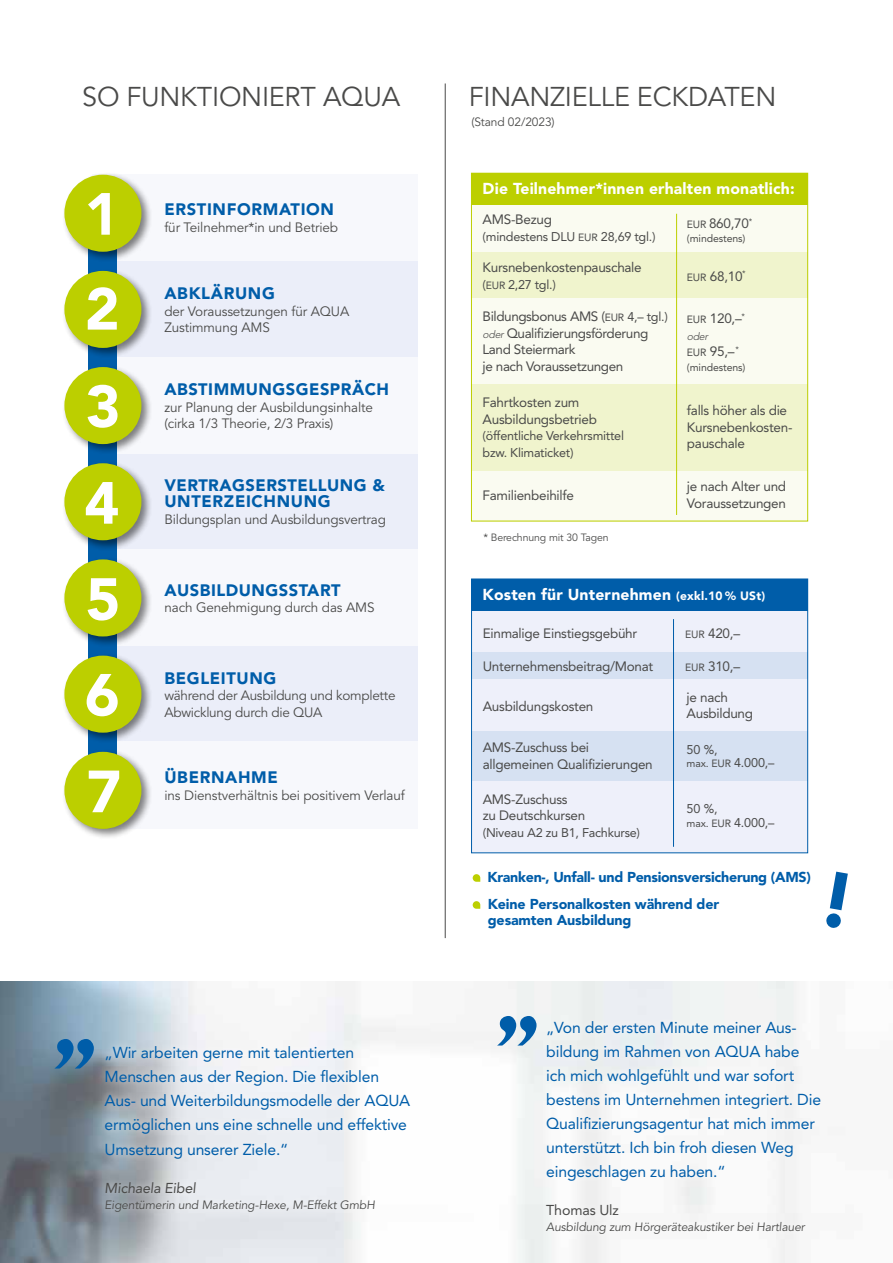
<style>
.page{position:relative;width:893px;height:1263px;background:#fff}
.page>*{position:absolute;margin:0;border:0;box-sizing:border-box;transform-origin:0 0}
.t1{font:900 58.8px/96.6px "Avenir LT Std";color:#fff}
.t2{font:27px "Avenir LT Std";letter-spacing:-.01em;color:#4a4a49}
.t3{font:900 16.5px/16.5px "Avenir LT Std";letter-spacing:.04em;color:#005da9}
.t4{font:15.75px/24px "Avenir LT Std";letter-spacing:-.01em;color:#005da9}
.t5{font:900 15.75px "Avenir LT Std";letter-spacing:.01em;color:#fff}
.t6{font:900 14.25px/27px "Avenir LT Std";letter-spacing:-.01em;color:#005da9}
.t7{font:14.25px "Avenir LT Std";letter-spacing:-.01em;color:#4a4a49}
.t8{font:13.5px/16.5px "Avenir LT Std";letter-spacing:-.02em;color:#4a4a49}
.t9{font:13.5px/16.5px "Avenir LT Std";letter-spacing:-.01em;color:#4a4a49}
.t10{font:12.6px/16.5px "Avenir LT Std";letter-spacing:-.02em;color:#4a4a49}
.t11{font:12px "Avenir LT Std";letter-spacing:-.01em;color:#4a4a49}
.t12{font:10.5px "Avenir LT Std";letter-spacing:-.01em;color:#4a4a49}
.t13{font:10.5px "Avenir LT Std";letter-spacing:-.01em;color:#4a4a49}
.t14{font:italic 300 10.5px "Avenir LT Std";color:#4a4a49}
.s1{font-size:10.5px}
.s2{font-size:12.6px}
.s3{font-weight:300;font-style:italic;font-size:10.5px}
.s4{font-size:12px}
</style>
<div class="page">
<div style="left:471px;top:204px;width:336px;height:317px;background:#fafbf1"></div>
<img style="left:0;top:981px;width:797px;height:282px">
<div style="left:97px;top:1038px;width:322px;height:182px;background:#fff;opacity:.75"></div>
<div style="left:538px;top:1013px;width:291px;height:229px;background:#f7f7f7"></div>
<hr style="left:445px;top:83px;width:1px;height:855px;background:#4a4a49">
<div style="left:471px;top:173px;width:337px;height:31px;background:#bccf00"></div>
<div style="left:471px;top:252px;width:337px;height:46px;background:#f0f4cd"></div>
<div style="left:471px;top:385px;width:337px;height:86px;background:#f0f4cd"></div>
<hr style="left:676px;top:214px;width:1px;height:301px;background:#bccf00">
<svg style="left:473px;top:874px;width:7px;height:8px"></svg>
<svg style="left:473px;top:901px;width:7px;height:8px"></svg>
<div style="left:93px;top:261px;width:325px;height:96px;background:#ebeef9"></div>
<div style="left:93px;top:453px;width:325px;height:96px;background:#ebeef9"></div>
<div style="left:93px;top:645px;width:325px;height:96px;background:#ebeef9"></div>
<div style="left:93px;top:357px;width:325px;height:96px;background:#f7f8fc"></div>
<div style="left:93px;top:175px;width:325px;height:86px;background:#f7f8fc"></div>
<div style="left:93px;top:549px;width:325px;height:96px;background:#f7f8fc"></div>
<div style="left:93px;top:741px;width:325px;height:88px;background:#f7f8fc"></div>
<div style="left:89px;top:245px;width:28px;height:575px;background:#005da9"></div>
<div style="left:62px;top:172px;width:91px;height:91px;background:#000;opacity:.5"></div>
<div style="left:69px;top:179px;width:68px;height:68px;background:#bccf00;border-radius:50%"></div>
<div style="left:64px;top:175px;width:77px;height:77px;border:9px solid #bccf00;border-radius:50%"></div>
<div style="left:62px;top:364px;width:91px;height:91px;background:#000;opacity:.5"></div>
<div style="left:69px;top:372px;width:68px;height:67px;background:#bccf00;border-radius:50%"></div>
<div style="left:64px;top:367px;width:77px;height:77px;border:9px solid #bccf00;border-radius:50%"></div>
<div style="left:62px;top:557px;width:91px;height:91px;background:#000;opacity:.5"></div>
<div style="left:69px;top:564px;width:68px;height:68px;background:#bccf00;border-radius:50%"></div>
<div style="left:64px;top:559px;width:77px;height:77px;border:9px solid #bccf00;border-radius:50%"></div>
<div style="left:62px;top:268px;width:91px;height:91px;background:#000;opacity:.5"></div>
<div style="left:69px;top:276px;width:68px;height:67px;background:#bccf00;border-radius:50%"></div>
<div style="left:64px;top:271px;width:77px;height:77px;border:9px solid #bccf00;border-radius:50%"></div>
<div style="left:62px;top:461px;width:91px;height:90px;background:#000;opacity:.5"></div>
<div style="left:69px;top:468px;width:68px;height:68px;background:#bccf00;border-radius:50%"></div>
<div style="left:64px;top:463px;width:77px;height:77px;border:9px solid #bccf00;border-radius:50%"></div>
<div style="left:62px;top:653px;width:91px;height:91px;background:#000;opacity:.5"></div>
<div style="left:69px;top:660px;width:68px;height:68px;background:#bccf00;border-radius:50%"></div>
<div style="left:64px;top:656px;width:77px;height:77px;border:9px solid #bccf00;border-radius:50%"></div>
<div style="left:62px;top:749px;width:91px;height:91px;background:#000;opacity:.5"></div>
<div style="left:69px;top:756px;width:68px;height:68px;background:#bccf00;border-radius:50%"></div>
<div style="left:64px;top:752px;width:77px;height:77px;border:9px solid #bccf00;border-radius:50%"></div>
<svg style="left:54px;top:1039px;width:40px;height:29px"></svg>
<svg style="left:497px;top:1016px;width:39px;height:29px"></svg>
<div style="left:471px;top:606px;width:337px;height:247px;background:#eef0fa"></div>
<div style="left:471px;top:579px;width:337px;height:31px;background:#005da9"></div>
<div style="left:471px;top:652px;width:337px;height:27px;background:#d6e1f2"></div>
<div style="left:471px;top:731px;width:337px;height:50px;background:#d6e1f2"></div>
<div style="left:471px;top:579px;width:337px;height:274px;border:1px solid #005da9"></div>
<hr style="left:673px;top:619px;width:1px;height:228px;background:#005da9">
<h2 class="t2" style="left:82px;top:81px;width:320px">SO FUNKTIONIERT AQUA</h2>
<h2 class="t2" style="left:469px;top:81px;width:309px">FINANZIELLE ECKDATEN</h2>
<p class="t11" style="left:471px;top:115px;width:85px">(Stand 02/2023)</p>
<h1 class="t1" style="left:84px;top:166px;width:36px">1</h1>
<h1 class="t1" style="left:85px;top:261px;width:36px">2</h1>
<h1 class="t1" style="left:86px;top:358px;width:36px">3</h1>
<h1 class="t1" style="left:84px;top:455px;width:36px">4</h1>
<h1 class="t1" style="left:86px;top:551px;width:36px">5</h1>
<h1 class="t1" style="left:85px;top:647px;width:38px">6<br>7</h1>
<p class="t3" style="left:164px;top:201px;width:171px">ERSTINFORMATION</p>
<p class="t9" style="left:164px;top:219px;width:175px">für Teilnehmer*in und Betrieb</p>
<p class="t3" style="left:164px;top:285px;width:112px">ABKLÄRUNG</p>
<p class="t9" style="left:164px;top:303px;width:186px">der Voraussetzungen für AQUA<br>Zustimmung AMS</p>
<p class="t3" style="left:164px;top:381px;width:226px">ABSTIMMUNGSGESPRÄCH</p>
<p class="t9" style="left:164px;top:399px;width:210px">zur Planung der Ausbildungsinhalte (cirka 1/3 Theorie, 2/3 Praxis)</p>
<p class="t3" style="left:164px;top:477px;width:222px">VERTRAGSERSTELLUNG &amp;<br>UNTERZEICHNUNG</p>
<p class="t9" style="left:164px;top:511px;width:223px">Bildungsplan und Ausbildungsvertrag</p>
<p class="t3" style="left:164px;top:582px;width:178px">AUSBILDUNGSSTART</p>
<p class="t9" style="left:164px;top:600px;width:212px">nach Genehmigung durch das AMS</p>
<p class="t3" style="left:164px;top:670px;width:113px">BEGLEITUNG</p>
<p class="t9" style="left:164px;top:688px;width:233px">während der Ausbildung und komplette<br>Abwicklung durch die QUA</p>
<p class="t3" style="left:164px;top:769px;width:115px">ÜBERNAHME</p>
<p class="t9" style="left:164px;top:787px;width:242px">ins Dienstverhältnis bei positivem Verlauf</p>
<p class="t4" style="left:105px;top:1040px;width:307px">„Wir arbeiten gerne mit talentierten Menschen aus der Region. Die flexiblen Aus- und Weiterbildungsmodelle der AQUA ermöglichen uns eine schnelle und effektive</p>
<p class="t4" style="left:105px;top:1138px;width:185px">Umsetzung unserer Ziele.“</p>
<p class="t7" style="left:105px;top:1179px;width:95px">Michaela Eibel</p>
<p class="t11" style="left:105px;top:1198px;width:273px">Eigentümerin und Marketing-Hexe, M-Effekt GmbH</p>
<p class="t5" style="left:483px;top:179px;width:314px">Die Teilnehmer*innen erhalten monatlich:</p>
<p class="t8" style="left:483px;top:212px;width:71px">AMS-Bezug</p>
<p class="t10" style="left:483px;top:228px;width:174px">(mindestens DLU <span class="s1">EUR</span> 28,69 tgl.)</p>
<p class="t8" style="left:483px;top:260px;width:161px">Kursnebenkostenpauschale</p>
<p class="t10" style="left:483px;top:276px;width:75px">(<span class="s1">EUR</span> 2,27 tgl.)</p>
<p class="t8" style="left:483px;top:308px;width:187px">Bildungsbonus AMS (<span class="s1">EUR</span> <span class="s2">4,– tgl.) </span><span class="s3">oder</span> Qualifizierungsförderung<br>Land Steiermark<br>je nach Voraussetzungen</p>
<p class="t8" style="left:483px;top:394px;width:116px">Fahrtkosten zum<br>Ausbildungsbetrieb</p>
<p class="t10" style="left:483px;top:428px;width:143px">(öffentliche Verkehrsmittel bzw. Klimaticket)</p>
<p class="t8" style="left:687px;top:215px;width:67px"><span class="s1">EUR</span> 860,70<sup>*</sup></p>
<p class="t12" style="left:687px;top:232px;width:60px">(mindestens)</p>
<p class="t8" style="left:687px;top:268px;width:60px"><span class="s1">EUR</span> 68,10<sup>*</sup></p>
<p class="t8" style="left:687px;top:310px;width:60px"><span class="s1">EUR</span> 120,–<sup>*</sup></p>
<p class="t14" style="left:687px;top:330px;width:25px">oder</p>
<p class="t8" style="left:687px;top:343px;width:54px"><span class="s1">EUR</span> 95,– <sup>*</sup></p>
<p class="t12" style="left:687px;top:361px;width:60px">(mindestens)</p>
<p class="t8" style="left:687px;top:403px;width:107px">falls höher als die<br>Kursnebenkosten&shy;pauschale</p>
<p class="t8" style="left:483px;top:487px;width:93px">Familienbeihilfe</p>
<p class="t8" style="left:687px;top:478px;width:101px">je nach Alter und<br>Voraussetzungen</p>
<p class="t13" style="left:483px;top:531px;width:127px">* Berechnung mit 30 Tagen</p>
<p class="t5" style="left:483px;top:585px;width:284px">Kosten für Unternehmen <span class="s4">(exkl.10 % USt)</span></p>
<p class="t8" style="left:483px;top:625px;width:156px">Einmalige Einstiegsgebühr</p>
<p class="t8" style="left:685px;top:625px;width:56px"><span class="s1">EUR</span> 420,–</p>
<p class="t8" style="left:483px;top:658px;width:172px">Unternehmensbeitrag/Monat</p>
<p class="t8" style="left:685px;top:658px;width:56px"><span class="s1">EUR</span> 310,–</p>
<p class="t8" style="left:483px;top:698px;width:112px">Ausbildungskosten</p>
<p class="t10" style="left:686px;top:741px;width:33px">50 %,</p>
<p class="t12" style="left:686px;top:757px;width:90px">max. EUR <span class="s2">4.000,–</span></p>
<p class="t10" style="left:686px;top:800px;width:33px">50 %,</p>
<p class="t12" style="left:686px;top:817px;width:90px">max. EUR <span class="s2">4.000,–</span></p>
<p class="t8" style="left:686px;top:689px;width:68px">je nach<br>Ausbildung</p>
<p class="t8" style="left:483px;top:740px;width:172px">AMS-Zuschuss bei allgemeinen Qualifizierungen</p>
<p class="t8" style="left:483px;top:791px;width:104px">AMS-Zuschuss<br>zu Deutschkursen</p>
<p class="t10" style="left:483px;top:824px;width:159px">(Niveau A2 zu B1, Fachkurse)</p>
<p class="t6" style="left:487px;top:863px;width:325px">Kranken-, Unfall- und Pensionsversicherung (AMS)<br>Keine Personalkosten während der</p>
<p class="t6" style="left:488px;top:907px;width:145px">gesamten Ausbildung</p>
<p class="t4" style="left:546px;top:1016px;width:276px">„Von der ersten Minute meiner Aus&shy;bildung im Rahmen von AQUA habe ich mich wohlgefühlt und war sofort bestens im Unternehmen integriert. Die Qualifizierungsagentur hat mich immer unterstützt. Ich bin froh diesen Weg eingeschlagen zu haben.“</p>
<p class="t7" style="left:546px;top:1201px;width:74px">Thomas Ulz</p>
<p class="t11" style="left:546px;top:1220px;width:262px">Ausbildung zum Hörgeräteakustiker bei Hartlauer</p>
</div>
